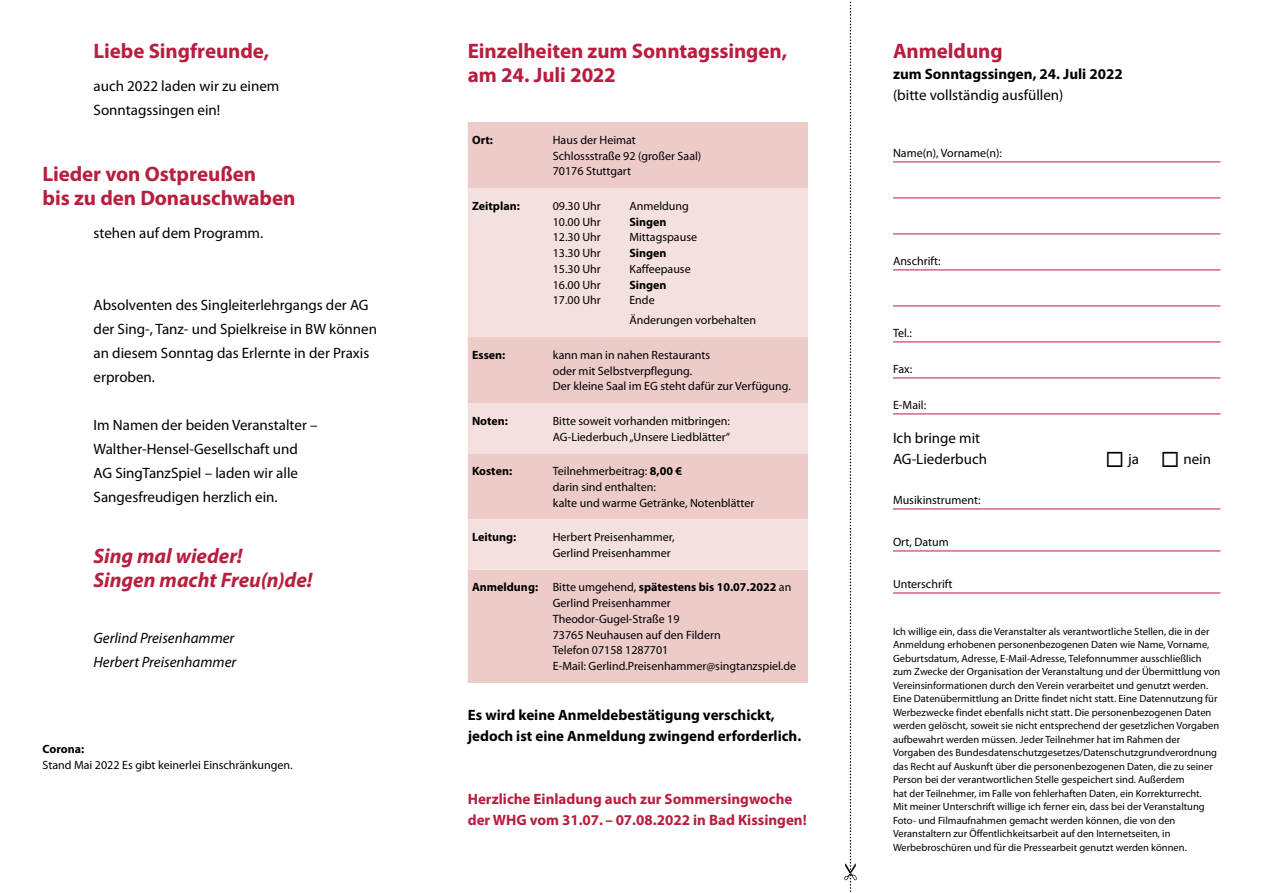
<style>
.page{position:relative;width:1263px;height:893px;background:#fff}
.page>*{position:absolute;margin:0;border:0;box-sizing:border-box;transform-origin:0 0}
.t1{font:700 21px/24px "Myriad Pro";letter-spacing:-.005em;color:#b71e3f}
.t2{font:italic 700 21px/24px "Myriad Pro";color:#b71e3f}
.t3{font:15px/24px "Myriad Pro";color:#000}
.t4{font:700 15px/21px "Myriad Pro";color:#000}
.t5{font:700 15px/21px "Myriad Pro";color:#b71e3f}
.t6{font:italic 15px/24px "Myriad Pro";color:#000}
.t7{font:12px/15.8px "Myriad Pro";color:#000}
.t8{font:700 12px "Myriad Pro";color:#000}
.t9{font:10.5px/13.5px "Myriad Pro";color:#000}
.s1{font-weight:700}
</style>
<div class="page">
<svg style="left:844px;top:1px;width:13px;height:891px"></svg>
<div style="left:468px;top:122px;width:340px;height:561px;background:#eccbc9"></div>
<svg style="left:468px;top:188px;width:340px;height:382px;background:#f1d8d6"></svg>
<hr style="left:893px;top:162px;width:327px;height:1px;background:#b71e3f">
<hr style="left:893px;top:198px;width:327px;height:1px;background:#b71e3f">
<hr style="left:893px;top:234px;width:327px;height:1px;background:#b71e3f">
<hr style="left:893px;top:270px;width:327px;height:1px;background:#b71e3f">
<hr style="left:893px;top:306px;width:327px;height:1px;background:#b71e3f">
<hr style="left:893px;top:342px;width:327px;height:1px;background:#b71e3f">
<hr style="left:893px;top:378px;width:327px;height:1px;background:#b71e3f">
<hr style="left:893px;top:414px;width:327px;height:1px;background:#b71e3f">
<hr style="left:893px;top:509px;width:327px;height:1px;background:#b71e3f">
<hr style="left:893px;top:551px;width:327px;height:1px;background:#b71e3f">
<hr style="left:893px;top:593px;width:327px;height:1px;background:#b71e3f">
<h1 class="t1" style="left:94px;top:39px;width:177px">Liebe Singfreunde,</h1>
<h2 class="t3" style="left:94px;top:74px;width:187px">auch 2022 laden wir zu einem<br>Sonntagssingen ein!</h2>
<h1 class="t1" style="left:43px;top:162px;width:254px">Lieder von Ostpreußen<br>bis zu den Donauschwaben</h1>
<h2 class="t3" style="left:94px;top:221px;width:171px">stehen auf dem Programm.</h2>
<h2 class="t3" style="left:94px;top:293px;width:285px">Absolventen des Singleiterlehrgangs der AG der Sing-, Tanz- und Spielkreise in BW können an diesem Sonntag das Erlernte in der Praxis erproben.</h2>
<h2 class="t3" style="left:94px;top:413px;width:226px">Im Namen der beiden Veranstalter – Walther-Hensel-Gesellschaft und AG SingTanzSpiel – laden wir alle Sangesfreudigen herzlich ein.</h2>
<h1 class="t2" style="left:94px;top:543px;width:221px">Sing mal wieder!<br>Singen macht Freu(n)de!</h1>
<h2 class="t6" style="left:94px;top:626px;width:144px">Gerlind Preisenhammer<br>Herbert Preisenhammer</h2>
<p class="t8" style="left:43px;top:741px;width:43px">Corona:</p>
<p class="t7" style="left:43px;top:757px;width:252px">Stand Mai 2022 Es gibt keinerlei Einschränkungen.</p>
<h1 class="t1" style="left:468px;top:39px;width:321px">Einzelheiten zum Sonntagssingen, am 24. Juli 2022</h1>
<p class="t8" style="left:472px;top:132px;width:22px">Ort:</p>
<p class="t7" style="left:553px;top:132px;width:150px">Haus der Heimat<br>Schlossstraße 92 (großer Saal)<br>70176 Stuttgart</p>
<p class="t8" style="left:472px;top:198px;width:49px">Zeitplan:</p>
<p class="t7" style="left:553px;top:198px;width:49px">09.30 Uhr</p>
<p class="t7" style="left:629px;top:198px;width:61px">Anmeldung</p>
<p class="t7" style="left:553px;top:213px;width:49px">10.00 Uhr</p>
<p class="t8" style="left:629px;top:214px;width:39px">Singen</p>
<p class="t7" style="left:553px;top:229px;width:49px">12.30 Uhr</p>
<p class="t7" style="left:629px;top:229px;width:69px">Mittagspause</p>
<p class="t7" style="left:553px;top:245px;width:49px">13.30 Uhr</p>
<p class="t8" style="left:629px;top:245px;width:39px">Singen</p>
<p class="t7" style="left:553px;top:261px;width:49px">15.30 Uhr</p>
<p class="t7" style="left:629px;top:261px;width:63px">Kaffeepause</p>
<p class="t7" style="left:553px;top:276px;width:49px">16.00 Uhr</p>
<p class="t8" style="left:629px;top:277px;width:39px">Singen</p>
<p class="t7" style="left:553px;top:292px;width:49px">17.00 Uhr</p>
<p class="t7" style="left:629px;top:290px;width:128px;line-height:20px">Ende<br>Änderungen vorbehalten</p>
<p class="t8" style="left:472px;top:347px;width:35px">Essen:</p>
<p class="t7" style="left:553px;top:347px;width:240px">kann man in nahen Restaurants<br>oder mit Selbstverpflegung.<br>Der kleine Saal im EG steht dafür zur Verfügung.</p>
<p class="t8" style="left:472px;top:413px;width:37px">Noten:</p>
<p class="t7" style="left:553px;top:413px;width:179px">Bitte soweit vorhanden mitbringen:<br>AG-Liederbuch „Unsere Liedblätter“</p>
<p class="t8" style="left:472px;top:463px;width:42px">Kosten:</p>
<p class="t7" style="left:553px;top:463px;width:203px">Teilnehmerbeitrag: <span class="s1">8,00 €<br></span>darin sind enthalten:<br>kalte und warme Getränke, Notenblätter</p>
<p class="t8" style="left:472px;top:529px;width:46px">Leitung:</p>
<p class="t7" style="left:553px;top:529px;width:123px">Herbert Preisenhammer,<br>Gerlind Preisenhammer</p>
<p class="t7" style="left:553px;top:579px;width:245px;text-indent:-81px"><span class="s1">Anmeldung:</span> Bitte umgehend, <span class="s1">spätestens bis 10.07.2022</span> an Gerlind Preisenhammer<br>Theodor-Gugel-Straße 19<br>73765 Neuhausen auf den Fildern<br>Telefon 07158 1287701<br>E-Mail: Gerlind.Preisenhammer@singtanzspiel.de</p>
<h2 class="t4" style="left:468px;top:704px;width:335px">Es wird keine Anmeldebestätigung verschickt, jedoch ist eine Anmeldung zwingend erforderlich.</h2>
<h2 class="t5" style="left:468px;top:788px;width:340px">Herzliche Einladung auch zur Sommersingwoche der WHG vom 31.07. – 07.08.2022 in Bad Kissingen!</h2>
<h1 class="t1" style="left:893px;top:39px;width:111px">Anmeldung</h1>
<h2 class="t4" style="left:893px;top:63px;width:231px">zum Sonntagssingen, 24. Juli 2022</h2>
<h2 class="t3" style="left:893px;top:83px;width:172px">(bitte vollständig ausfüllen)</h2>
<p class="t7" style="left:893px;top:145px;width:111px">Name(n), Vorname(n):</p>
<p class="t7" style="left:893px;top:253px;width:49px">Anschrift:</p>
<p class="t7" style="left:893px;top:325px;width:20px">Tel.:</p>
<p class="t7" style="left:893px;top:361px;width:21px">Fax:</p>
<p class="t7" style="left:893px;top:397px;width:35px">E-Mail:</p>
<h2 class="t3" style="left:893px;top:427px;width:96px;line-height:21px">Ich bringe mit<br>AG-Liederbuch</h2>
<p class="t7" style="left:893px;top:492px;width:89px">Musikinstrument:</p>
<p class="t7" style="left:893px;top:534px;width:57px">Ort, Datum</p>
<p class="t7" style="left:893px;top:576px;width:61px">Unterschrift</p>
<h2 class="t3" style="left:1106px;top:447px;width:107px">◻ ja ◻ nein</h2>
<p class="t9" style="left:893px;top:624px;width:329px">Ich willige ein, dass die Veranstalter als verantwortliche Stellen, die in der Anmeldung erhobenen personenbezogenen Daten wie Name, Vorname, Geburtsdatum, Adresse, E-Mail-Adresse, Telefonnummer ausschließlich zum Zwecke der Organisation der Veranstaltung und der Übermittlung von Vereinsinformationen durch den Verein verarbeitet und genutzt werden.<br>Eine Datenübermittlung an Dritte findet nicht statt. Eine Datennutzung für Werbezwecke findet ebenfalls nicht statt. Die personenbezogenen Daten werden gelöscht, soweit sie nicht entsprechend der gesetzlichen Vorgaben aufbewahrt werden müssen. Jeder Teilnehmer hat im Rahmen der Vorgaben des Bundesdatenschutzgesetzes/Datenschutzgrundverordnung das Recht auf Auskunft über die personenbezogenen Daten, die zu seiner Person bei der verantwortlichen Stelle gespeichert sind. Außerdem<br>hat der Teilnehmer, im Falle von fehlerhaften Daten, ein Korrekturrecht.<br>Mit meiner Unterschrift willige ich ferner ein, dass bei der Veranstaltung Foto- und Filmaufnahmen gemacht werden können, die von den Veranstaltern zur Öffentlichkeitsarbeit auf den Internetseiten, in Werbebroschüren und für die Pressearbeit genutzt werden können.</p>
</div>
